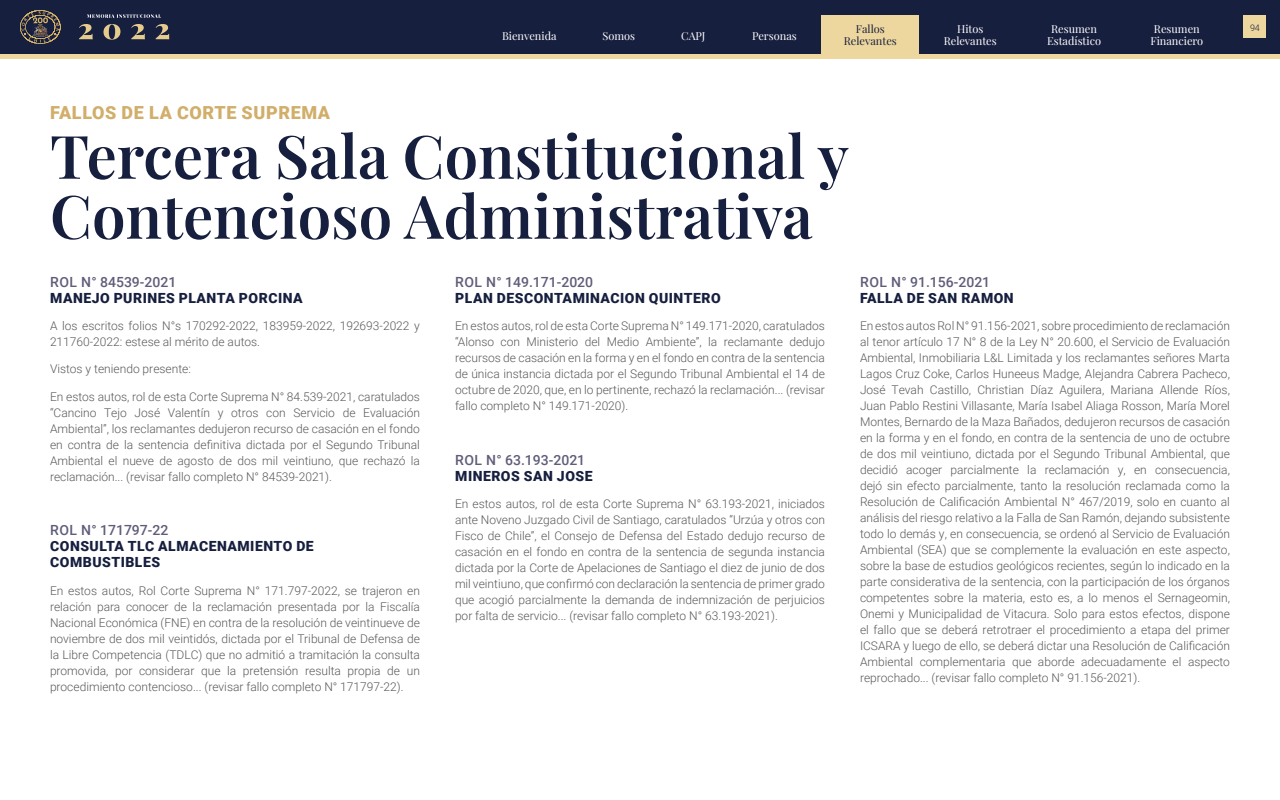
<style>
.page{position:relative;width:1280px;height:800px;background:#fff}
.page>*{position:absolute;margin:0;border:0;box-sizing:border-box;transform-origin:0 0}
.t1{font:600 60px/60px "Playfair Display";color:#171f3f}
.t2{font:900 18px "Roboto";letter-spacing:.035em;color:#d1ae6a}
.t3{font:900 14px/16px "Roboto";letter-spacing:.035em;color:#171f3f}
.t4{font:500 14px "Roboto";color:#5f5d79}
.t5{font:300 12px/16px "Roboto";color:#58595b;text-align:justify}
.t6{font:11px/12px "Playfair Display";color:#fff;text-align:center}
.t7{font:11px "Playfair Display";color:#171f3f}
.t8{font:300 9px "Roboto";color:#171f3f}
</style>
<div class="page">
<div style="left:0;top:0;width:1280px;height:54px;background:#171f3f"></div>
<div style="left:0;top:54px;width:1280px;height:5px;background:#edd79e"></div>
<div style="left:1244px;top:16px;width:22px;height:22px;background:#edd79e"></div>
<div style="left:822px;top:16px;width:97px;height:43px;background:#edd79e"></div>
<svg style="left:79px;top:24px;width:90px;height:16px"></svg>
<svg style="left:87px;top:14px;width:74px;height:4px"></svg>
<svg style="left:20px;top:10px;width:41px;height:34px"></svg>
<p class="t7" style="left:856px;top:20px;width:30px">Fallos</p>
<p class="t8" style="left:1250px;top:21px;width:11px">94</p>
<p class="t7" style="left:844px;top:32px;width:54px">Relevantes</p>
<p class="t6" style="left:944px;top:22px;width:54px">Hitos<br>Relevantes</p>
<p class="t6" style="left:1150px;top:22px;width:54px">Resumen<br>Financiero</p>
<p class="t6" style="left:502px;top:29px;width:56px">Bienvenida</p>
<p class="t6" style="left:602px;top:29px;width:34px">Somos</p>
<p class="t6" style="left:681px;top:29px;width:26px">CAPJ</p>
<p class="t6" style="left:1047px;top:22px;width:56px">Resumen<br>Estadístico</p>
<p class="t6" style="left:752px;top:29px;width:46px">Personas</p>
<h2 class="t2" style="left:50px;top:100px;width:281px">FALLOS DE LA CORTE SUPREMA</h2>
<h1 class="t1" style="left:50px;top:121px;width:800px">Tercera Sala Constitucional y<br>Contencioso Administrativa</h1>
<p class="t4" style="left:50px;top:272px;width:128px">ROL N° 84539-2021</p>
<p class="t3" style="left:50px;top:289px;width:254px">MANEJO PURINES PLANTA PORCINA</p>
<p class="t5" style="left:50px;top:317px;width:372px">A los escritos folios N°s 170292-2022, 183959-2022, 192693-2022 y<br>211760-2022: estese al mérito de autos.</p>
<p class="t5" style="left:50px;top:361px;width:142px">Vistos y teniendo presente:</p>
<p class="t5" style="left:50px;top:388px;width:372px">En estos autos, rol de esta Corte Suprema N° 84.539-2021, caratulados “Cancino Tejo José Valentín y otros con Servicio de Evaluación Ambiental”, los reclamantes dedujeron recurso de casación en el fondo en contra de la sentencia definitiva dictada por el Segundo Tribunal Ambiental el nueve de agosto de dos mil veintiuno, que rechazó la reclamación... (revisar fallo completo N° 84539-2021).</p>
<p class="t4" style="left:455px;top:272px;width:139px">ROL N° 149.171-2020</p>
<p class="t3" style="left:455px;top:289px;width:267px">PLAN DESCONTAMINACION QUINTERO</p>
<p class="t5" style="left:455px;top:317px;width:372px">En estos autos, rol de esta Corte Suprema N° 149.171-2020, caratulados “Alonso con Ministerio del Medio Ambiente”, la reclamante dedujo recursos de casación en la forma y en el fondo en contra de la sentencia de única instancia dictada por el Segundo Tribunal Ambiental el 14 de octubre de 2020, que, en lo pertinente, rechazó la reclamación... (revisar fallo completo N° 149.171-2020).</p>
<p class="t4" style="left:455px;top:450px;width:131px">ROL N° 63.193-2021</p>
<p class="t3" style="left:455px;top:467px;width:139px">MINEROS SAN JOSE</p>
<p class="t5" style="left:455px;top:495px;width:372px">En estos autos, rol de esta Corte Suprema N° 63.193-2021, iniciados ante Noveno Juzgado Civil de Santiago, caratulados “Urzúa y otros con Fisco de Chile”, el Consejo de Defensa del Estado dedujo recurso de casación en el fondo en contra de la sentencia de segunda instancia dictada por la Corte de Apelaciones de Santiago el diez de junio de dos mil veintiuno, que confirmó con declaración la sentencia de primer grado que acogió parcialmente la demanda de indemnización de perjuicios por falta de servicio... (revisar fallo completo N° 63.193-2021).</p>
<p class="t4" style="left:50px;top:521px;width:120px">ROL N° 171797-22</p>
<p class="t3" style="left:50px;top:538px;width:265px">CONSULTA TLC ALMACENAMIENTO DE<br>COMBUSTIBLES</p>
<p class="t5" style="left:50px;top:582px;width:372px">En estos autos, Rol Corte Suprema N° 171.797-2022, se trajeron en relación para conocer de la reclamación presentada por la Fiscalía Nacional Económica (FNE) en contra de la resolución de veintinueve de noviembre de dos mil veintidós, dictada por el Tribunal de Defensa de la Libre Competencia (TDLC) que no admitió a tramitación la consulta promovida, por considerar que la pretensión resulta propia de un procedimiento contencioso... (revisar fallo completo N° 171797-22).</p>
<p class="t4" style="left:860px;top:272px;width:131px">ROL N° 91.156-2021</p>
<p class="t3" style="left:860px;top:289px;width:155px">FALLA DE SAN RAMON</p>
<p class="t5" style="left:860px;top:317px;width:372px">En estos autos Rol N° 91.156-2021, sobre procedimiento de reclamación al tenor artículo 17 N° 8 de la Ley N° 20.600, el Servicio de Evaluación Ambiental, Inmobiliaria L&amp;L Limitada y los reclamantes señores Marta Lagos Cruz Coke, Carlos Huneeus Madge, Alejandra Cabrera Pacheco, José Tevah Castillo, Christian Díaz Aguilera, Mariana Allende Ríos, Juan Pablo Restini Villasante, María Isabel Aliaga Rosson, María Morel Montes, Bernardo de la Maza Bañados, dedujeron recursos de casación en la forma y en el fondo, en contra de la sentencia de uno de octubre de dos mil veintiuno, dictada por el Segundo Tribunal Ambiental, que decidió acoger parcialmente la reclamación y, en consecuencia, dejó sin efecto parcialmente, tanto la resolución reclamada como la Resolución de Calificación Ambiental N° 467/2019, solo en cuanto al análisis del riesgo relativo a la Falla de San Ramón, dejando subsistente todo lo demás y, en consecuencia, se ordenó al Servicio de Evaluación Ambiental (SEA) que se complemente la evaluación en este aspecto, sobre la base de estudios geológicos recientes, según lo indicado en la parte considerativa de la sentencia, con la participación de los órganos competentes sobre la materia, esto es, a lo menos el Sernageomin, Onemi y Municipalidad de Vitacura. Solo para estos efectos, dispone el fallo que se deberá retrotraer el procedimiento a etapa del primer ICSARA y luego de ello, se deberá dictar una Resolución de Calificación Ambiental complementaria que aborde adecuadamente el aspecto reprochado... (revisar fallo completo N° 91.156-2021).</p>
</div>
